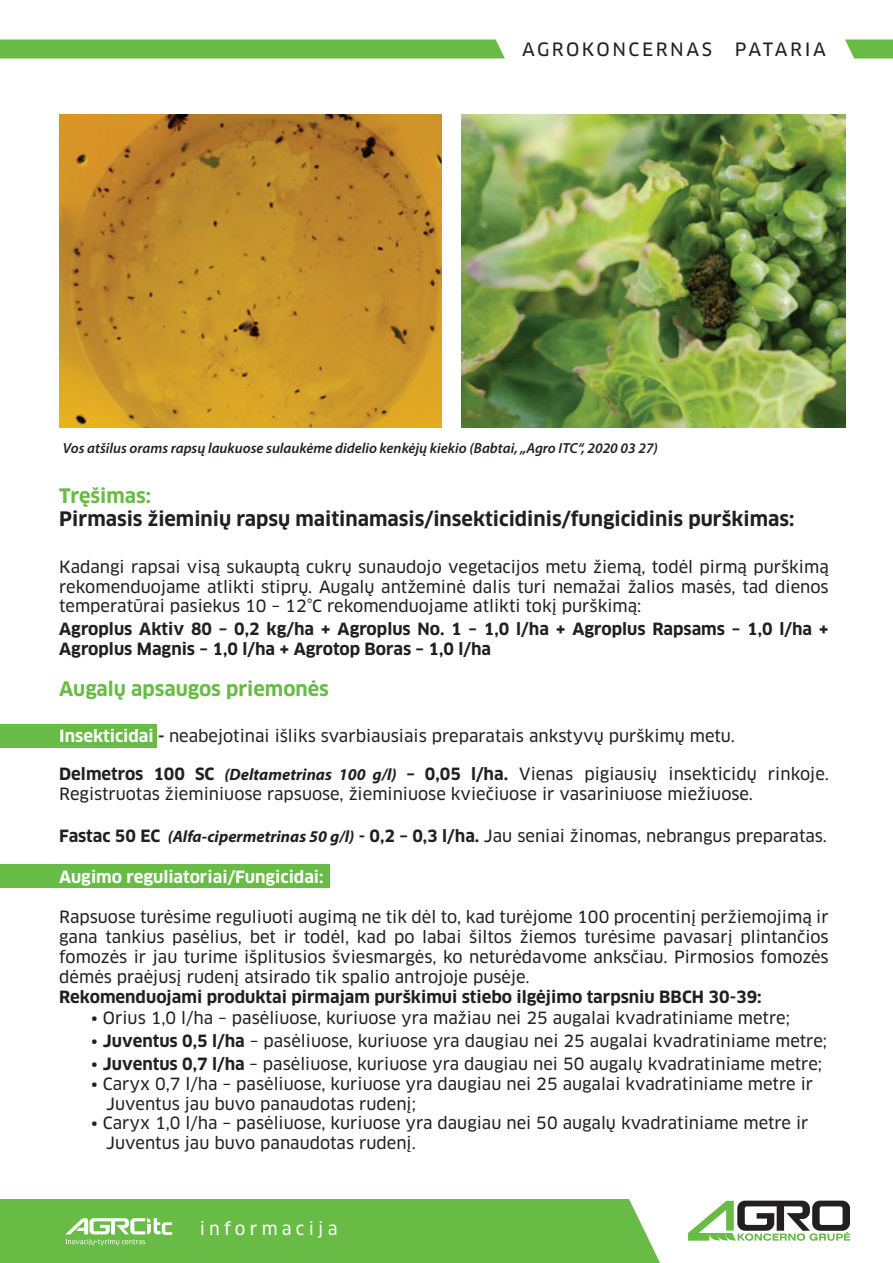
<style>
.page{position:relative;width:893px;height:1263px;background:#fff}
.page>*{position:absolute;margin:0;border:0;box-sizing:border-box;transform-origin:0 0}
.t1{font:700 19.5px "Clan Pro";color:#231f20}
.t2{font:700 19.5px "Clan Pro";color:#68bc45}
.t3{font:18px "Clan Pro News";letter-spacing:.14em;color:#231f20}
.t4{font:18px "Clan Pro News";letter-spacing:.12em;color:#231f20}
.t5{font:17.25px "Clan Pro News";letter-spacing:.24em;color:#fff}
.t6{font:16.5px/19.8px "Clan Pro News";color:#231f20}
.t7{font:700 16.5px/19.8px "Clan Pro";color:#231f20}
.t8{font:700 16.5px "Clan Pro";color:#fff}
.t9{font:italic 600 14.7px "Myriad Pro";color:#231f20}
.s1{font-family:"Clan Pro";font-weight:700;color:#fff}
.s2{font-family:"Clan Pro";font-weight:700}
.s3{font-family:"Myriad Pro";font-weight:700;font-style:italic}
</style>
<div class="page">
<div style="left:0;top:1200px;width:893px;height:63px;background:#68bc45"></div>
<svg style="left:65px;top:1218px;width:107px;height:27px"></svg>
<svg style="left:606px;top:1199px;width:287px;height:64px"></svg>
<div style="left:0;top:724px;width:156px;height:23px;background:#68bc45"></div>
<svg style="left:845px;top:39px;width:48px;height:20px"></svg>
<svg style="left:0;top:39px;width:505px;height:20px;background:#70bf4f"></svg>
<div style="left:0;top:865px;width:330px;height:23px;background:#68bc45"></div>
<img style="left:59px;top:114px;width:383px;height:314px">
<img style="left:461px;top:114px;width:384px;height:314px">
<p class="t3" style="left:522px;top:38px;width:191px">AGROKONCERNAS</p>
<p class="t4" style="left:735px;top:38px;width:92px">PATARIA</p>
<p class="t9" style="left:63px;top:438px;width:597px">Vos atšilus orams rapsų laukuose sulaukėme didelio kenkėjų kiekio (Babtai, „Agro ITC“, 2020 03 27)</p>
<p class="t2" style="left:59px;top:484px;width:93px">Tręšimas:</p>
<p class="t1" style="left:59px;top:508px;width:737px">Pirmasis žieminių rapsų maitinamasis/insekticidinis/fungicidinis purškimas:</p>
<p class="t6" style="left:59px;top:557px;width:771px;text-align:justify">Kadangi rapsai visą sukauptą cukrų sunaudojo vegetacijos metu žiemą, todėl pirmą purškimą rekomenduojame atlikti stiprų. Augalų antžeminė dalis turi nemažai žalios masės, tad dienos temperatūrai pasiekus 10 – 12°C rekomenduojame atlikti tokį purškimą:</p>
<p class="t7" style="left:59px;top:619px;width:771px">Agroplus Aktiv 80 – 0,2 kg/ha + Agroplus No. 1 – 1,0 l/ha + Agroplus Rapsams – 1,0 l/ha +<br>Agroplus Magnis – 1,0 l/ha + Agrotop Boras – 1,0 l/ha</p>
<p class="t2" style="left:59px;top:677px;width:271px">Augalų apsaugos priemonės</p>
<p class="t6" style="left:59px;top:726px;width:677px"><span class="s1">Insekticidai</span> <span class="s2">-</span> neabejotinai išliks svarbiausiais preparatais ankstyvų purškimų metu.</p>
<p class="t6" style="left:59px;top:764px;width:771px"><span class="s2">Delmetros 100 SC</span> <span class="s3">(Deltametrinas 100 g/l)</span> <span class="s2">– 0,05 l/ha.</span> Vienas pigiausių insekticidų rinkoje.<br>Registruotas žieminiuose rapsuose, žieminiuose kviečiuose ir vasariniuose miežiuose.</p>
<p class="t6" style="left:59px;top:826px;width:769px"><span class="s2">Fastac 50 EC</span> <span class="s3">(Alfa-cipermetrinas 50 g/l)</span> <span class="s2">- 0,2 – 0,3 l/ha.</span> Jau seniai žinomas, nebrangus preparatas.</p>
<p class="t8" style="left:59px;top:867px;width:266px">Augimo reguliatoriai/Fungicidai:</p>
<p class="t6" style="left:59px;top:907px;width:771px;text-align:justify">Rapsuose turėsime reguliuoti augimą ne tik dėl to, kad turėjome 100 procentinį peržiemojimą ir gana tankius pasėlius, bet ir todėl, kad po labai šiltos žiemos turėsime pavasarį plintančios fomozės ir jau turime išplitusios šviesmargės, ko neturėdavome anksčiau. Pirmosios fomozės dėmės praėjusį rudenį atsirado tik spalio antrojoje pusėje.</p>
<p class="t7" style="left:59px;top:987px;width:704px">Rekomenduojami produktai pirmajam purškimui stiebo ilgėjimo tarpsniu BBCH 30-39:</p>
<p class="t6" style="left:91px;top:1008px;width:700px">• Orius 1,0 l/ha – pasėliuose, kuriuose yra mažiau nei 25 augalai kvadratiniame metre;</p>
<p class="t6" style="left:91px;top:1031px;width:737px">• <span class="s2">Juventus 0,5 l/ha</span> – pasėliuose, kuriuose yra daugiau nei 25 augalai kvadratiniame metre;</p>
<p class="t6" style="left:91px;top:1054px;width:732px">• <span class="s2">Juventus 0,7 l/ha</span> – pasėliuose, kuriuose yra daugiau nei 50 augalų kvadratiniame metre;</p>
<p class="t6" style="left:106px;top:1074px;width:709px;text-indent:-15px">• Caryx 0,7 l/ha – pasėliuose, kuriuose yra daugiau nei 25 augalai kvadratiniame metre ir<br>Juventus jau buvo panaudotas rudenį;</p>
<p class="t6" style="left:106px;top:1113px;width:704px;text-indent:-15px">• Caryx 1,0 l/ha – pasėliuose, kuriuose yra daugiau nei 50 augalų kvadratiniame metre ir<br>Juventus jau buvo panaudotas rudenį.</p>
<p class="t5" style="left:200px;top:1218px;width:139px">informacija</p>
</div>
